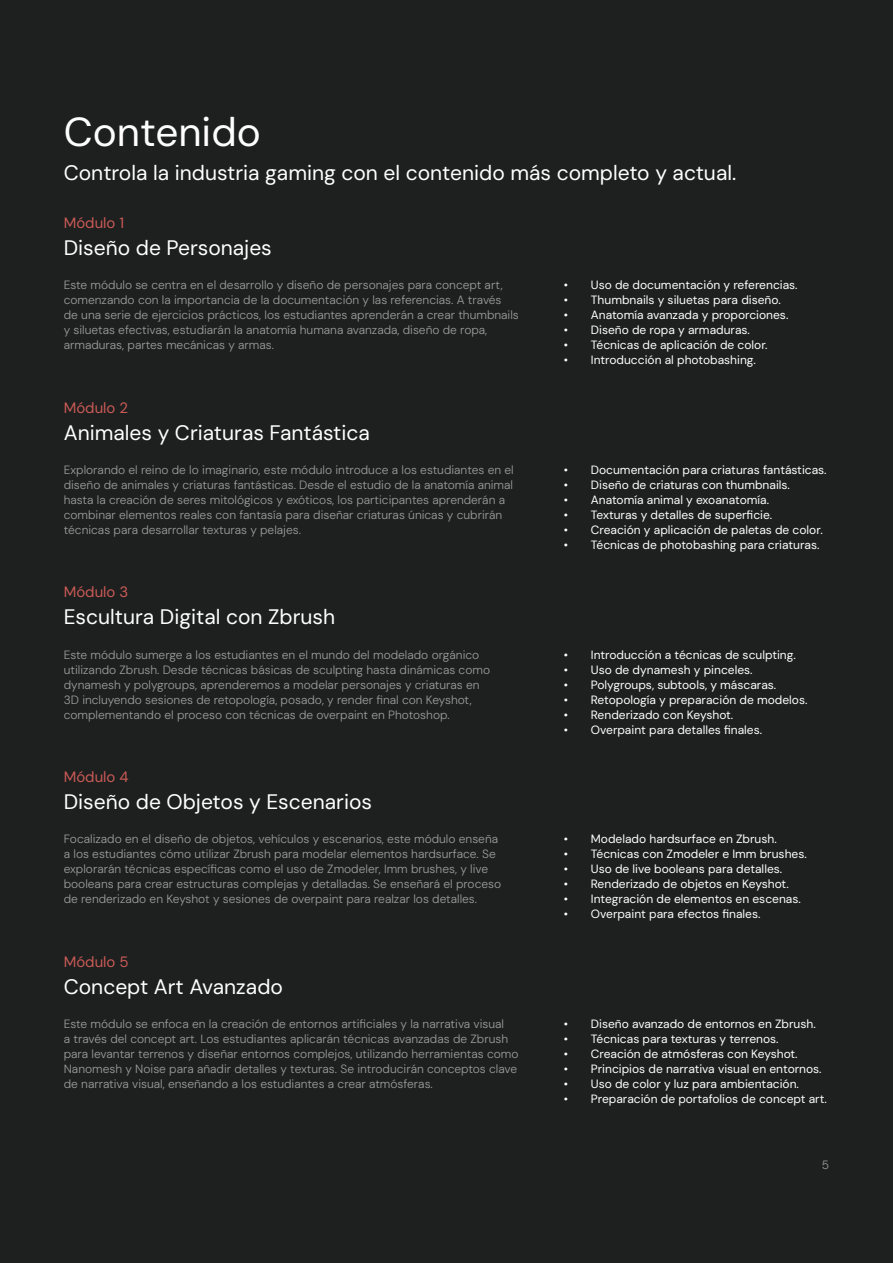
<style>
.page{position:relative;width:893px;height:1263px;background:#1e1f1f}
.page>*{position:absolute;margin:0;border:0;box-sizing:border-box;transform-origin:0 0}
.t1{font:40.5px "DM Sans";color:#fff}
.t2{font:21px "DM Sans";color:#fff}
.t3{font:15px "DM Sans";color:#c95b56}
.t4{font:300 12px/15px "DM Sans";color:#9d9d9c}
.t5{font:12px "DM Sans";color:#fff}
</style>
<div class="page">
<h1 class="t1" style="left:64px;top:107px;width:198px">Contenido</h1>
<h2 class="t2" style="left:64px;top:159px;width:674px">Controla la industria gaming con el contenido más completo y actual.</h2>
<p class="t3" style="left:64px;top:214px;width:62px">Módulo 1</p>
<h2 class="t2" style="left:64px;top:235px;width:210px">Diseño de Personajes</h2>
<p class="t4" style="left:64px;top:278px;width:457px">Este módulo se centra en el desarrollo y diseño de personajes para concept art, comenzando con la importancia de la documentación y las referencias. A través<br>de una serie de ejercicios prácticos, los estudiantes aprenderán a crear thumbnails y siluetas efectivas, estudiarán la anatomía humana avanzada, diseño de ropa, armaduras, partes mecánicas y armas.</p>
<p class="t5" style="left:564px;top:278px;width:235px">• Uso de documentación y referencias.</p>
<p class="t5" style="left:564px;top:293px;width:219px">• Thumbnails y siluetas para diseño.</p>
<p class="t5" style="left:564px;top:308px;width:226px">• Anatomía avanzada y proporciones.</p>
<p class="t5" style="left:564px;top:323px;width:188px">• Diseño de ropa y armaduras.</p>
<p class="t5" style="left:564px;top:338px;width:205px">• Técnicas de aplicación de color.</p>
<p class="t5" style="left:564px;top:353px;width:194px">• Introducción al photobashing.</p>
<p class="t3" style="left:64px;top:398px;width:66px">Módulo 2</p>
<h2 class="t2" style="left:64px;top:420px;width:308px">Animales y Criaturas Fantástica</h2>
<p class="t4" style="left:64px;top:462px;width:451px">Explorando el reino de lo imaginario, este módulo introduce a los estudiantes en el diseño de animales y criaturas fantásticas. Desde el estudio de la anatomía animal hasta la creación de seres mitológicos y exóticos, los participantes aprenderán a combinar elementos reales con fantasía para diseñar criaturas únicas y cubrirán técnicas para desarrollar texturas y pelajes.</p>
<p class="t5" style="left:564px;top:462px;width:264px">• Documentación para criaturas fantásticas.</p>
<p class="t5" style="left:564px;top:477px;width:228px">• Diseño de criaturas con thumbnails.</p>
<p class="t5" style="left:564px;top:492px;width:207px">• Anatomía animal y exoanatomía.</p>
<p class="t5" style="left:564px;top:507px;width:210px">• Texturas y detalles de superficie.</p>
<p class="t5" style="left:564px;top:522px;width:260px">• Creación y aplicación de paletas de color.</p>
<p class="t5" style="left:564px;top:537px;width:257px">• Técnicas de photobashing para criaturas.</p>
<p class="t3" style="left:64px;top:583px;width:66px">Módulo 3</p>
<h2 class="t2" style="left:64px;top:604px;width:273px">Escultura Digital con Zbrush</h2>
<p class="t4" style="left:64px;top:647px;width:428px">Este módulo sumerge a los estudiantes en el mundo del modelado orgánico utilizando Zbrush. Desde técnicas básicas de sculpting hasta dinámicas como dynamesh y polygroups, aprenderemos a modelar personajes y criaturas en 3D incluyendo sesiones de retopología, posado, y render final con Keyshot, complementando el proceso con técnicas de overpaint en Photoshop.</p>
<p class="t5" style="left:564px;top:647px;width:234px">• Introducción a técnicas de sculpting.</p>
<p class="t5" style="left:564px;top:662px;width:190px">• Uso de dynamesh y pinceles.</p>
<p class="t5" style="left:564px;top:677px;width:214px">• Polygroups, subtools, y máscaras.</p>
<p class="t5" style="left:564px;top:692px;width:245px">• Retopología y preparación de modelos.</p>
<p class="t5" style="left:564px;top:707px;width:171px">• Renderizado con Keyshot.</p>
<p class="t5" style="left:564px;top:722px;width:200px">• Overpaint para detalles finales.</p>
<p class="t3" style="left:64px;top:767px;width:66px">Módulo 4</p>
<h2 class="t2" style="left:64px;top:789px;width:310px">Diseño de Objetos y Escenarios</h2>
<p class="t4" style="left:64px;top:831px;width:439px">Focalizado en el diseño de objetos, vehículos y escenarios, este módulo enseña a los estudiantes cómo utilizar Zbrush para modelar elementos hardsurface. Se explorarán técnicas específicas como el uso de Zmodeler, Imm brushes, y live booleans para crear estructuras complejas y detalladas. Se enseñará el proceso de renderizado en Keyshot y sesiones de overpaint para realzar los detalles.</p>
<p class="t5" style="left:564px;top:831px;width:214px">• Modelado hardsurface en Zbrush.</p>
<p class="t5" style="left:564px;top:846px;width:244px">• Técnicas con Zmodeler e Imm brushes.</p>
<p class="t5" style="left:564px;top:861px;width:220px">• Uso de live booleans para detalles.</p>
<p class="t5" style="left:564px;top:876px;width:226px">• Renderizado de objetos en Keyshot.</p>
<p class="t5" style="left:564px;top:891px;width:238px">• Integración de elementos en escenas.</p>
<p class="t5" style="left:564px;top:906px;width:198px">• Overpaint para efectos finales.</p>
<p class="t3" style="left:64px;top:952px;width:66px">Módulo 5</p>
<h2 class="t2" style="left:64px;top:973px;width:221px">Concept Art Avanzado</h2>
<p class="t4" style="left:64px;top:1016px;width:456px">Este módulo se enfoca en la creación de entornos artificiales y la narrativa visual<br>a través del concept art. Los estudiantes aplicarán técnicas avanzadas de Zbrush para levantar terrenos y diseñar entornos complejos, utilizando herramientas como Nanomesh y Noise para añadir detalles y texturas. Se introducirán conceptos clave de narrativa visual, enseñando a los estudiantes a crear atmósferas.</p>
<p class="t5" style="left:564px;top:1016px;width:253px">• Diseño avanzado de entornos en Zbrush.</p>
<p class="t5" style="left:564px;top:1031px;width:216px">• Técnicas para texturas y terrenos.</p>
<p class="t5" style="left:564px;top:1046px;width:235px">• Creación de atmósferas con Keyshot.</p>
<p class="t5" style="left:564px;top:1061px;width:259px">• Principios de narrativa visual en entornos.</p>
<p class="t5" style="left:564px;top:1076px;width:237px">• Uso de color y luz para ambientación.</p>
<p class="t5" style="left:564px;top:1091px;width:264px">• Preparación de portafolios de concept art.</p>
<p class="t4" style="left:822px;top:1157px;width:9px">5</p>
</div>
